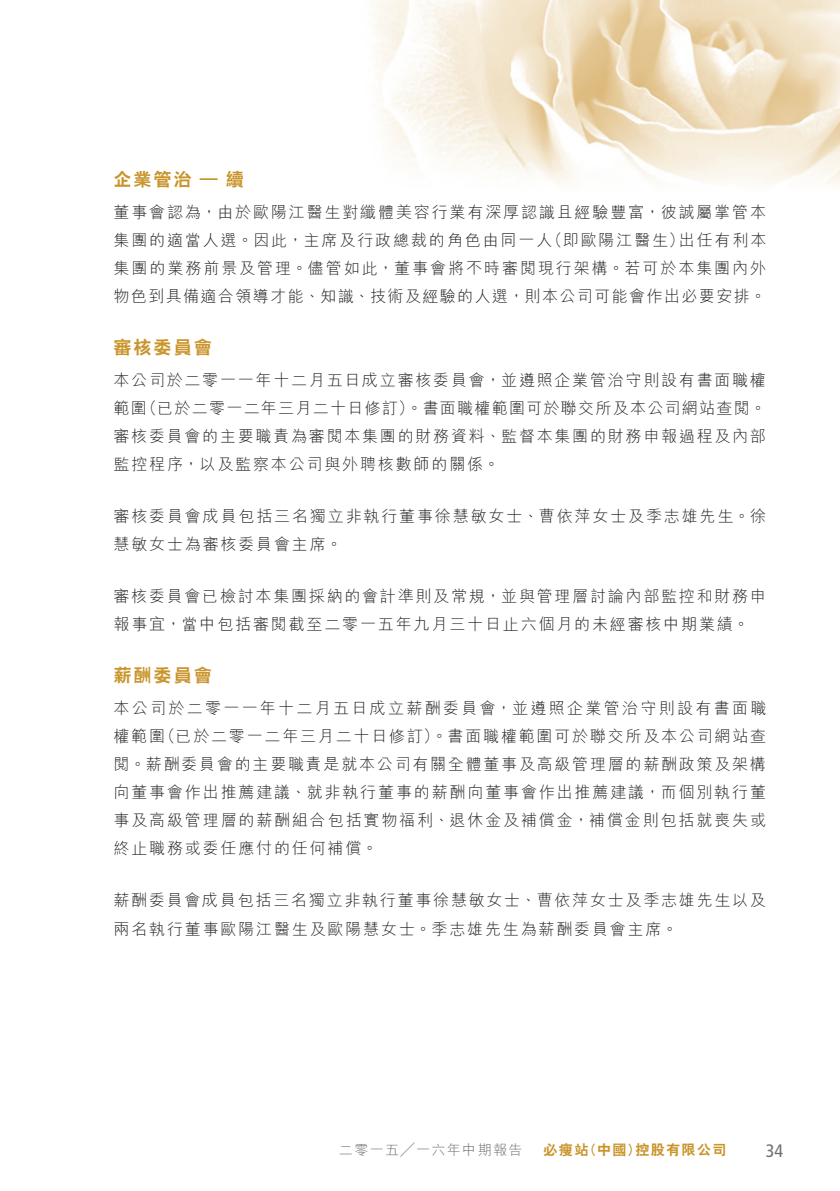
<style>
.page{position:relative;width:840px;height:1191px;background:#fff}
.page>*{position:absolute;margin:0;border:0;box-sizing:border-box;transform-origin:0 0}
._04___H2{font:800 18px "C Hei 2 HK";letter-spacing:.115em;color:#c9942a}
.t1{font:condensed 18px "Frutiger LT Std";color:#6c6d70}
._11_P0{font:300 16px/28px "M Hei HK";letter-spacing:.115em;color:#231f20}
._11_P0-2{font:300 16px/28px "M Hei HK";letter-spacing:.145em;color:#231f20;text-align:right}
.t2{font:800 14px "C Hei 2 HK";letter-spacing:.1em;color:#c9942a}
.t3{font:300 14px "M Hei HK";letter-spacing:.1em;color:#6c6d70}
.s1{font-family:"Frutiger LT Std";font-weight:700}
</style>
<div class="page">
<img style="left:371px;top:0;width:468px;height:186px">
<p class="_04___H2" style="left:113px;top:167px;width:132px">企業管治 <span class="s1">—</span> 續</p>
<p class="_11_P0" style="left:113px;top:198px;width:654px;text-align:right">董事會認為，由於歐陽江醫生對纖體美容行業有深厚認識且經驗豐富，彼誠屬掌管本出任有利本</p>
<p class="_11_P0" style="left:546px;top:226px;width:139px">（即歐陽江醫生）</p>
<p class="_11_P0" style="left:113px;top:226px;width:654px">集團的適當人選。因此，主席及行政總裁的角色由同一人<br>集團的業務前景及管理。儘管如此，董事會將不時審閱現行架構。若可於本集團內外物色到具備適合領導才能、知識、技術及經驗的人選，則本公司可能會作出必要安排。</p>
<p class="_04___H2" style="left:113px;top:335px;width:100px">審核委員會</p>
<p class="_11_P0" style="left:113px;top:366px;width:653px;text-align:right">本公司於二零一一年十二月五日成立審核委員會，並遵照企業管治守則設有書面職權（已於二零一二年三月二十日修訂）。書面職權範圍可於聯交所及本公司網站查閱。</p>
<p class="_11_P0" style="left:113px;top:394px;width:653px">範圍<br>審核委員會的主要職責為審閱本集團的財務資料、監督本集團的財務申報過程及內部監控程序，以及監察本公司與外聘核數師的關係。</p>
<p class="_11_P0" style="left:113px;top:502px;width:653px">審核委員會成員包括三名獨立非執行董事徐慧敏女士、曹依萍女士及季志雄先生。徐慧敏女士為審核委員會主席。</p>
<p class="_11_P0" style="left:113px;top:582px;width:653px">審核委員會已檢討本集團採納的會計準則及常規，並與管理層討論內部監控和財務申報事宜，當中包括審閱截至二零一五年九月三十日止六個月的未經審核中期業績。</p>
<p class="_04___H2" style="left:113px;top:663px;width:100px">薪酬委員會</p>
<p class="_11_P0-2" style="left:113px;top:694px;width:654px">本公司於二零一一年十二月五日成立薪酬委員會，並遵照企業管治守則設有書面職（已於二零一二年三月二十日修訂）。書面職權範圍可於聯交所及本公司網站查</p>
<p class="_11_P0" style="left:113px;top:722px;width:653px">權範圍<br>閱。薪酬委員會的主要職責是就本公司有關全體董事及高級管理層的薪酬政策及架構向董事會作出推薦建議、就非執行董事的薪酬向董事會作出推薦建議，而個別執行董事及高級管理層的薪酬組合包括實物福利、退休金及補償金，補償金則包括就喪失或終止職務或委任應付的任何補償。</p>
<p class="_11_P0" style="left:113px;top:886px;width:653px">薪酬委員會成員包括三名獨立非執行董事徐慧敏女士、曹依萍女士及季志雄先生以及兩名執行董事歐陽江醫生及歐陽慧女士。季志雄先生為薪酬委員會主席。</p>
<p class="t3" style="left:339px;top:1139px;width:185px">二零一五╱一六年中期報告</p>
<p class="t2" style="left:543px;top:1140px;width:46px">必瘦站</p>
<p class="t2" style="left:635px;top:1140px;width:92px">控股有限公司</p>
<p class="t2" style="left:583px;top:1140px;width:59px">（中國）</p>
<p class="t1" style="left:765px;top:1140px;width:19px">34</p>
</div>
